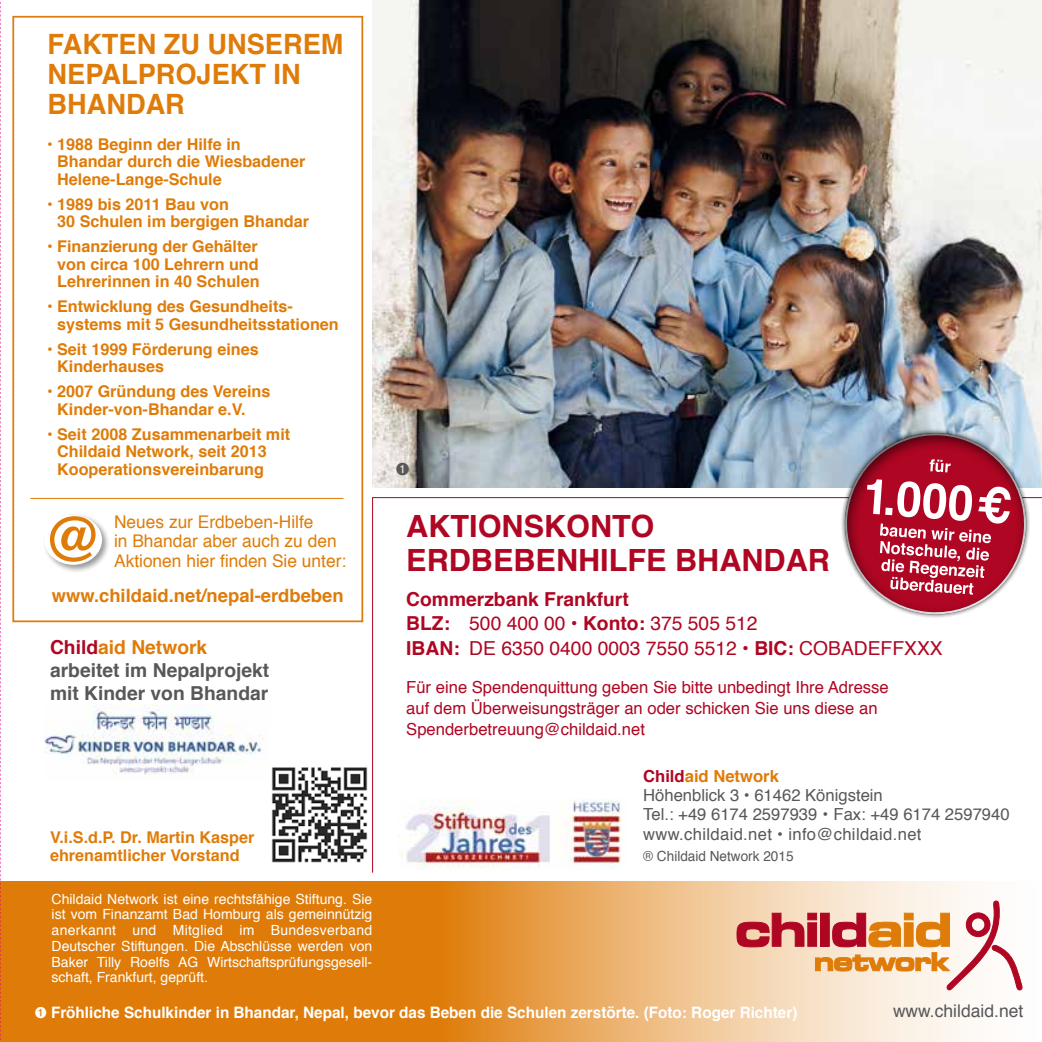
<style>
.page{position:relative;width:1042px;height:1042px;background:#fff}
.page>*{position:absolute;margin:0;border:0;box-sizing:border-box;transform-origin:0 0}
.t1{font:700 30.62px/33.2px "Helvetica";color:#af0623}
.t2{font:700 28px/29.8px "Helvetica";color:#df7c09}
.t3{font:19.25px/24.5px "Helvetica";color:#af0623}
.t4{font:700 19.25px/22.8px "Helvetica";color:#58585a}
.t5{font:700 18.38px "Helvetica";color:#df7c09}
.t6{font:17.5px/19.2px "Helvetica";color:#df7c09}
.t7{font:17.5px "Helvetica";color:#58585a}
.t8{font:16.62px/21px "Helvetica";color:#af0623}
.t9{font:16.62px/19.6px "Helvetica";color:#58585a}
.t10{font:700 16.1px/17.5px "Helvetica";color:#df7c09}
.t11{font:700 15.75px "Helvetica";color:#fff}
.t12{font:14px/15.8px "Helvetica";color:#fff;text-align:justify}
.t13{font:14px "Helvetica";color:#58585a}
.s1{color:#af0623}
.s2{color:#df7c09}
.s3{font-weight:700}
.s4{font-weight:700;color:#af0623}
.s5{font-weight:700;color:#df7c09}
</style>
<div class="page">
<img style="left:45px;top:704px;width:218px;height:71px">
<div style="left:12px;top:16px;width:351px;height:606px;border:2px solid #df7c09"></div>
<div style="left:42px;top:513px;width:68px;height:60px;background:#000;opacity:.4"></div>
<div style="left:44px;top:515px;width:58px;height:50px;background:#fff;border-radius:50%"></div>
<svg style="left:50px;top:516px;width:46px;height:46px"></svg>
<svg style="left:1px;top:881px;width:1022px;height:161px;background:#e69b44"></svg>
<svg style="left:736px;top:900px;width:286px;height:91px"></svg>
<img style="left:372px;top:0;width:670px;height:487px">
<svg style="left:372px;top:497px;width:670px;height:376px"></svg>
<svg style="left:835px;top:424px;width:198px;height:197px"></svg>
<hr style="left:30px;top:498px;width:313px;height:1px;background:#df7c09">
<img style="left:271px;top:767px;width:97px;height:96px">
<svg style="left:0;top:1px;width:1px;height:1041px"></svg>
<svg style="left:396px;top:462px;width:13px;height:13px"></svg>
<h2 class="t2" style="left:48px;top:30px;width:297px">FAKTEN ZU UNSEREM<br>NEPALPROJEKT IN<br>BHANDAR</h2>
<p class="t10" style="left:57px;top:136px;width:250px;text-indent:-10px">• 1988 Beginn der Hilfe in<br>Bhandar durch die Wiesbadener<br>Helene-Lange-Schule</p>
<p class="t10" style="left:57px;top:196px;width:253px;text-indent:-10px">• 1989 bis 2011 Bau von<br>30 Schulen im bergigen Bhandar</p>
<p class="t10" style="left:57px;top:238px;width:204px;text-align:justify;text-indent:-10px">• Finanzierung der Gehälter von circa 100 Lehrern und Lehrerinnen in 40 Schulen</p>
<p class="t10" style="left:57px;top:298px;width:283px;text-indent:-10px">• Entwicklung des Gesundheits&shy;systems mit 5 Gesundheitsstationen</p>
<p class="t10" style="left:57px;top:340px;width:203px;text-indent:-10px">• Seit 1999 Förderung eines<br>Kinderhauses</p>
<p class="t10" style="left:57px;top:383px;width:215px;text-indent:-10px">• 2007 Gründung des Vereins<br>Kinder-von-Bhandar e.V.</p>
<p class="t10" style="left:57px;top:425px;width:235px;text-indent:-10px">• Seit 2008 Zusammenarbeit mit<br>Childaid Network, seit 2013<br>Kooperationsvereinbarung</p>
<p class="t6" style="left:114px;top:513px;width:234px">Neues zur Erdbeben-Hilfe<br>in Bhandar aber auch zu den<br>Aktionen hier finden Sie unter:</p>
<p class="t5" style="left:52px;top:581px;width:293px">www.childaid.net/nepal-erdbeben</p>
<p class="t4" style="left:50px;top:636px;width:221px"><span class="s1">Child</span><span class="s2">aid Network </span>arbeitet im Nepalprojekt mit Kinder von Bhandar</p>
<p class="t10" style="left:50px;top:829px;width:206px">V.i.S.d.P. Dr. Martin Kasper ehrenamtlicher Vorstand</p>
<h1 class="t1" style="left:406px;top:510px;width:425px">AKTIONSKONTO<br>ERDBEBENHILFE BHANDAR</h1>
<p class="t3" style="left:406px;top:587px;width:538px"><span class="s3">Commerzbank Frankfurt<br>BLZ:</span> 500 400 00 • <span class="s3">Konto:</span> 375 505 512<br><span class="s3">IBAN:</span> DE 6350 0400 0003 7550 5512 • <span class="s3">BIC:</span> COBADEFFXXX</p>
<p class="t8" style="left:406px;top:677px;width:484px">Für eine Spendenquittung geben Sie bitte unbedingt Ihre Adresse auf dem Überweisungsträger an oder schicken Sie uns diese an<br>Spenderbetreuung@childaid.net</p>
<p class="t9" style="left:643px;top:766px;width:368px"><span class="s4">Child</span><span class="s5">aid Network<br></span>Höhenblick 3 • 61462 Königstein<br>Tel.: +49 6174 2597939 • Fax: +49 6174 2597940 www.childaid.net • info@childaid.net</p>
<p class="t13" style="left:643px;top:845px;width:152px">® Childaid Network 2015</p>
<p class="t12" style="left:52px;top:891px;width:322px">Childaid Network ist eine rechtsfähige Stiftung. Sie ist vom Finanzamt Bad Homburg als gemeinnützig anerkannt und Mitglied im Bundesverband Deutscher Stiftungen. Die Abschlüsse werden von Baker Tilly Roelfs AG Wirtschaftsprüfungsgesell&shy;schaft, Frankfurt, geprüft.</p>
<p class="t11" style="left:35px;top:999px;width:764px">➊ Fröhliche Schulkinder in Bhandar, Nepal, bevor das Beben die Schulen zerstörte. (Foto: Roger Richter)</p>
<p class="t7" style="left:893px;top:997px;width:132px">www.childaid.net</p>
</div>
